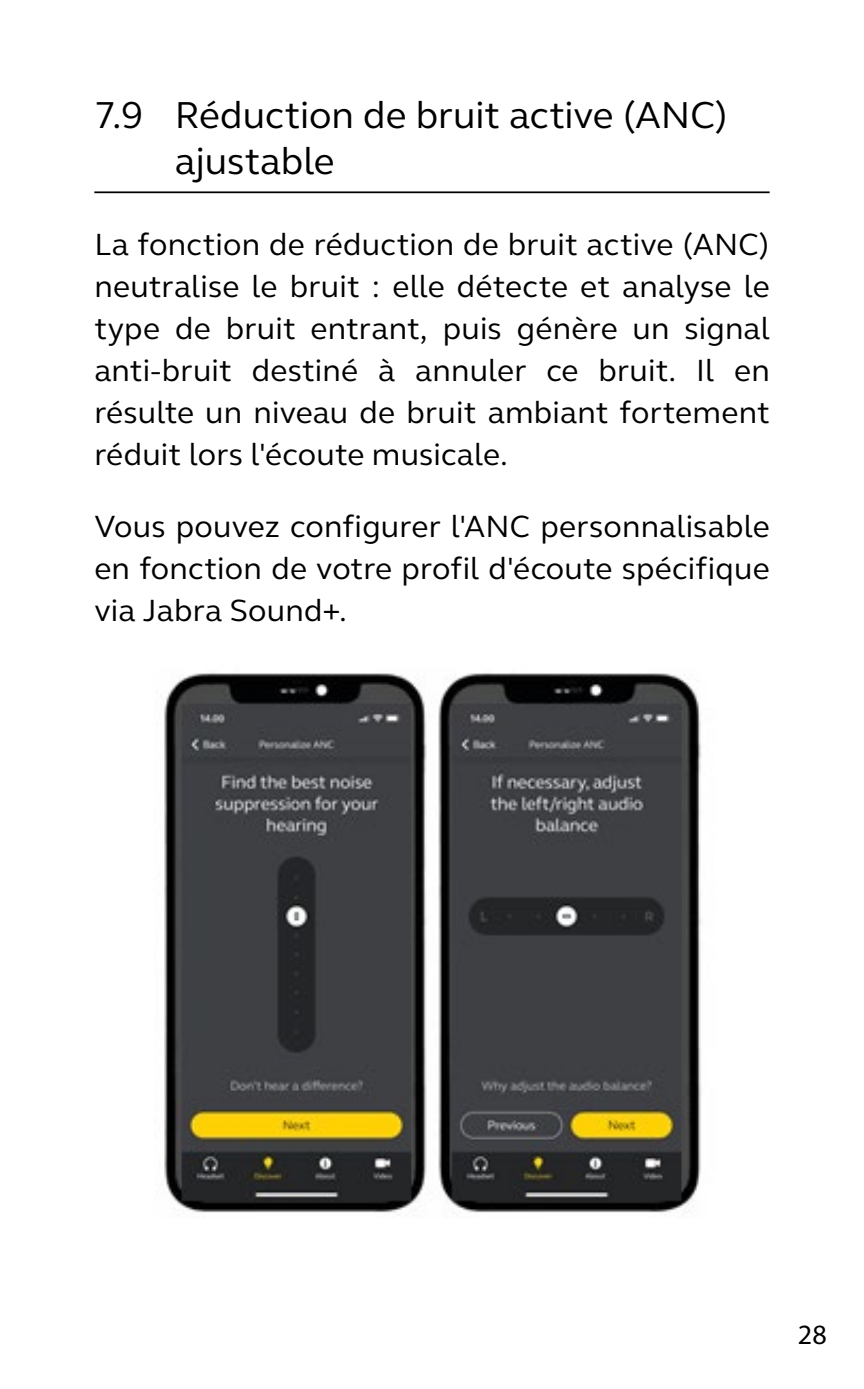
<style>
.page{position:relative;width:864px;height:1389px;background:#fff}
.page>*{position:absolute;margin:0;border:0;box-sizing:border-box;transform-origin:0 0}
.t1{font:38.5px/45.5px "GN Elliot";color:#000}
.t2{font:31.5px/42px "GN Elliot";letter-spacing:.01em;color:#000;text-align:justify}
.t3{font:28px "Myriad Pro";color:#000}
</style>
<div class="page">
<hr style="left:94px;top:191px;width:675px;height:2px;background:#000">
<img style="left:164px;top:673px;width:537px;height:542px">
<p class="t1" style="left:175px;top:91px;width:554px;text-indent:-81px">7.9 Réduction de bruit active (ANC) ajustable</p>
<p class="t2" style="left:94px;top:223px;width:676px">La fonction de réduction de bruit active (ANC) neutralise le bruit : elle détecte et analyse le type de bruit entrant, puis génère un signal anti-bruit destiné à annuler ce bruit. Il en résulte un niveau de bruit ambiant fortement réduit lors l'écoute musicale.</p>
<p class="t2" style="left:94px;top:505px;width:676px">Vous pouvez configurer l'ANC personnalisable en fonction de votre profil d'écoute spécifique via Jabra Sound+.</p>
<p class="t3" style="left:797px;top:1317px;width:30px">28</p>
</div>
